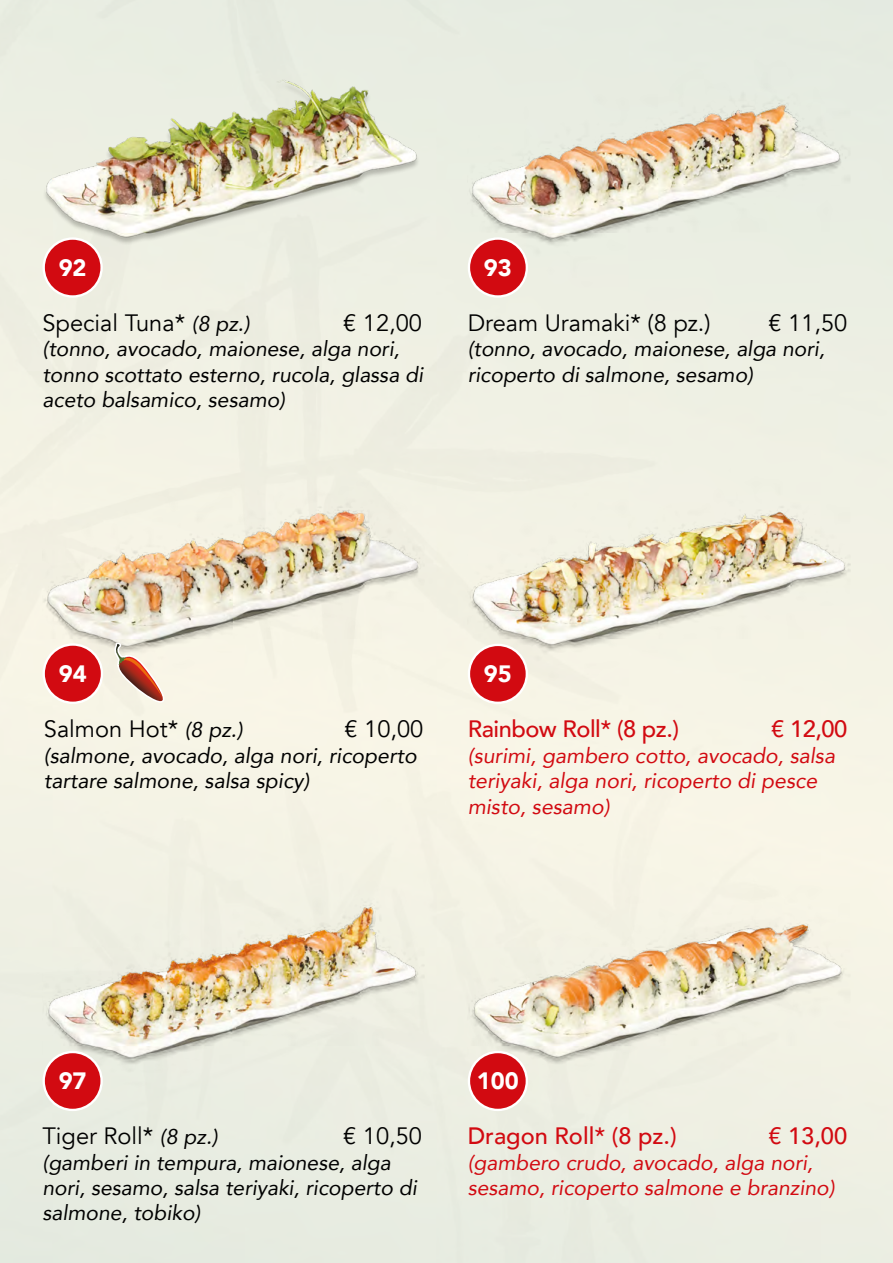
<style>
.page{position:relative;width:893px;height:1263px;background:#fff}
.page>*{position:absolute;margin:0;border:0;box-sizing:border-box;transform-origin:0 0}
.t1{font:23.7px "Avenir";color:#000}
.t2{font:500 23.7px "Avenir";letter-spacing:-.02em;color:#d20a11}
.t3{font:500 23.7px "Avenir";color:#d20a11}
.t4{font:900 23.7px "Avenir";color:#fff}
.t5{font:italic 21.3px/25.5px "Avenir";color:#d20a11}
.t6{font:italic 21.3px/25.5px "Avenir";color:#000}
.t7{font:italic 21.15px/25.3px "Avenir";color:#000}
.t8{font:italic 21.15px/25.3px "Avenir";color:#d20a11}
.s1{font-style:italic;font-size:21.3px}
</style>
<div class="page">
<img style="left:43px;top:43px;width:382px;height:255px">
<div style="left:44px;top:239px;width:58px;height:57px;background:#d20a11;border-radius:50%"></div>
<div style="left:43px;top:237px;width:60px;height:61px;border:2px solid #fff;border-radius:50%"></div>
<img style="left:468px;top:43px;width:382px;height:255px">
<div style="left:469px;top:239px;width:58px;height:57px;background:#d20a11;border-radius:50%"></div>
<div style="left:468px;top:237px;width:60px;height:61px;border:2px solid #fff;border-radius:50%"></div>
<img style="left:468px;top:449px;width:382px;height:255px">
<div style="left:469px;top:645px;width:58px;height:58px;background:#d20a11;border-radius:50%"></div>
<div style="left:468px;top:644px;width:60px;height:60px;border:2px solid #fff;border-radius:50%"></div>
<img style="left:43px;top:449px;width:382px;height:255px">
<div style="left:44px;top:644px;width:58px;height:59px;background:#d20a11;border-radius:50%"></div>
<div style="left:43px;top:643px;width:60px;height:61px;border:2px solid #fff;border-radius:50%"></div>
<svg style="left:110px;top:644px;width:59px;height:60px"></svg>
<img style="left:43px;top:856px;width:382px;height:255px">
<div style="left:44px;top:1052px;width:58px;height:58px;background:#d20a11;border-radius:50%"></div>
<div style="left:43px;top:1051px;width:60px;height:60px;border:2px solid #fff;border-radius:50%"></div>
<img style="left:468px;top:856px;width:382px;height:255px">
<div style="left:469px;top:1052px;width:58px;height:58px;background:#d20a11;border-radius:50%"></div>
<div style="left:468px;top:1051px;width:60px;height:60px;border:2px solid #fff;border-radius:50%"></div>
<p class="t4" style="left:59px;top:247px;width:29px">92</p>
<p class="t1" style="left:43px;top:309px;width:209px">Special Tuna* <span class="s1">(8 pz.)</span></p>
<p class="t1" style="left:343px;top:309px;width:80px">€ 12,00</p>
<p class="t7" style="left:43px;top:336px;width:382px">(tonno, avocado, maionese, alga nori, tonno scottato esterno, rucola, glassa di aceto balsamico, sesamo)</p>
<p class="t4" style="left:484px;top:247px;width:29px">93</p>
<p class="t1" style="left:468px;top:309px;width:244px">Dream Uramaki* (8 pz.)</p>
<p class="t1" style="left:768px;top:309px;width:80px">€ 11,50</p>
<p class="t7" style="left:468px;top:336px;width:359px">(tonno, avocado, maionese, alga nori, ricoperto di salmone, sesamo)</p>
<p class="t4" style="left:59px;top:653px;width:29px">94</p>
<p class="t1" style="left:44px;top:715px;width:200px">Salmon Hot* <span class="s1">(8 pz.)</span></p>
<p class="t1" style="left:345px;top:715px;width:80px">€ 10,00</p>
<p class="t6" style="left:44px;top:742px;width:374px">(salmone, avocado, alga nori, ricoperto tartare salmone, salsa spicy)</p>
<p class="t4" style="left:484px;top:654px;width:29px">95</p>
<p class="t2" style="left:468px;top:708px;width:213px">Rainbow Roll* (8 pz.)</p>
<p class="t2" style="left:771px;top:708px;width:78px">€ 12,00</p>
<p class="t5" style="left:468px;top:742px;width:369px">(surimi, gambero cotto, avocado, salsa teriyaki, alga nori, ricoperto di pesce misto, sesamo)</p>
<p class="t4" style="left:59px;top:1061px;width:29px">97</p>
<p class="t1" style="left:43px;top:1122px;width:177px">Tiger Roll* <span class="s1">(8 pz.)</span></p>
<p class="t1" style="left:343px;top:1122px;width:80px">€ 10,50</p>
<p class="t7" style="left:43px;top:1149px;width:376px">(gamberi in tempura, maionese, alga nori, sesamo, salsa teriyaki, ricoperto di salmone, tobiko)</p>
<p class="t4" style="left:477px;top:1061px;width:43px">100</p>
<p class="t3" style="left:468px;top:1115px;width:210px">Dragon Roll* (8 pz.)</p>
<p class="t2" style="left:768px;top:1115px;width:80px">€ 13,00</p>
<p class="t8" style="left:468px;top:1149px;width:368px">(gambero crudo, avocado, alga nori, sesamo, ricoperto salmone e branzino)</p>
</div>
